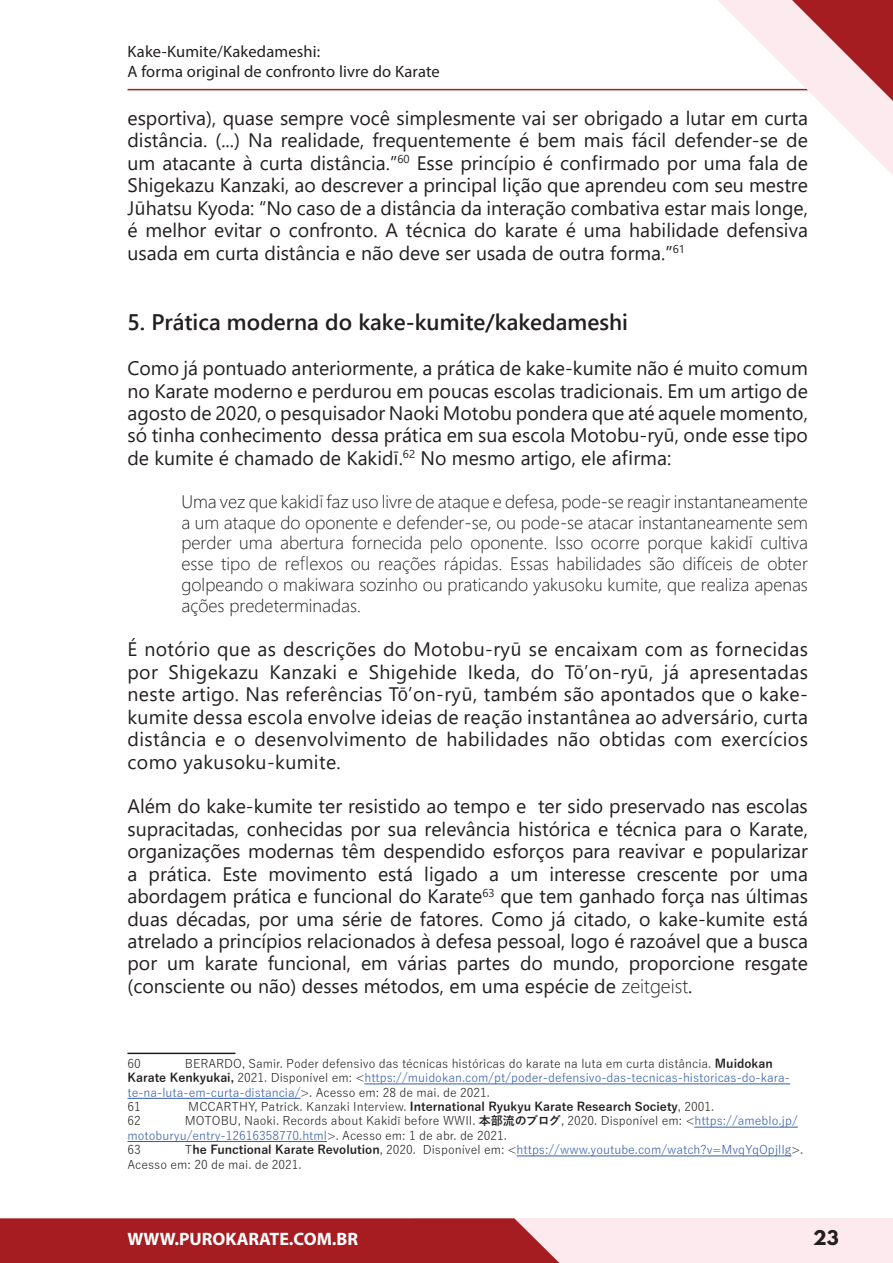
<style>
.page{position:relative;width:893px;height:1263px;background:#fff}
.page>*{position:absolute;margin:0;border:0;box-sizing:border-box;transform-origin:0 0}
.t1{font:700 22.5px "Yu Gothic UI";color:#231f20}
.t2{font:19.5px/22.5px "Yu Gothic UI";color:#231f20;text-align:justify}
.t3{font:300 18px/20.7px "Yu Gothic UI";color:#231f20;text-align:justify}
.t4{font:700 18px "Myriad Pro";color:#fff}
.t5{font:700 18px "League Spartan";color:#231f20}
.t6{font:16.5px/19.8px "Myriad Pro";letter-spacing:.01em;color:#231f20}
.t7{font:12px/14.4px "Yu Gothic";color:#231f20}
.s1{font-weight:300}
.s2{font-weight:700}
.s3{color:#325caa}
</style>
<div class="page">
<div style="left:412px;top:1218px;width:481px;height:45px;background:#fceaef"></div>
<div style="left:0;top:1218px;width:560px;height:45px;background:#a61d21"></div>
<hr style="left:128px;top:89px;width:689px;height:1px;background:#a61d21">
<svg style="left:708px;top:0;width:185px;height:175px"></svg>
<hr style="left:127px;top:1052px;width:108px;height:2px;background:#231f20">
<hr style="left:364px;top:1083px;width:426px;height:1px;background:#325caa">
<hr style="left:127px;top:1098px;width:174px;height:1px;background:#325caa">
<hr style="left:694px;top:1127px;width:104px;height:1px;background:#325caa">
<hr style="left:127px;top:1141px;width:200px;height:1px;background:#325caa">
<hr style="left:517px;top:1155px;width:274px;height:1px;background:#325caa">
<p class="t6" style="left:128px;top:41px;width:314px">Kake-Kumite/Kakedameshi:<br>A forma original de confronto livre do Karate</p>
<p class="t2" style="left:127px;top:104px;width:682px">esportiva), quase sempre você simplesmente vai ser obrigado a lutar em curta distância. (...) Na realidade, frequentemente é bem mais fácil defender-se de um atacante à curta distância.”<sup>60</sup> Esse princípio é confirmado por uma fala de Shigekazu Kanzaki, ao descrever a principal lição que aprendeu com seu mestre Jūhatsu Kyoda: “No caso de a distância da interação combativa estar mais longe, é melhor evitar o confronto. A técnica do karate é uma habilidade defensiva usada em curta distância e não deve ser usada de outra forma.”<sup>61</sup></p>
<p class="t1" style="left:127px;top:309px;width:502px">5. Prática moderna do kake-kumite/kakedameshi</p>
<p class="t2" style="left:127px;top:354px;width:682px">Como já pontuado anteriormente, a prática de kake-kumite não é muito comum no Karate moderno e perdurou em poucas escolas tradicionais. Em um artigo de agosto de 2020, o pesquisador Naoki Motobu pondera que até aquele momento, só tinha conhecimento dessa prática em sua escola Motobu-ryū, onde esse tipo de kumite é chamado de Kakidī.<sup>62</sup> No mesmo artigo, ele afirma:</p>
<p class="t3" style="left:181px;top:489px;width:628px">Uma vez que kakidī faz uso livre de ataque e defesa, pode-se reagir instantaneamente a um ataque do oponente e defender-se, ou pode-se atacar instantaneamente sem perder uma abertura fornecida pelo oponente. Isso ocorre porque kakidī cultiva esse tipo de reflexos ou reações rápidas. Essas habilidades são difíceis de obter golpeando o makiwara sozinho ou praticando yakusoku kumite, que realiza apenas ações predeterminadas.</p>
<p class="t2" style="left:127px;top:635px;width:682px">É notório que as descrições do Motobu-ryū se encaixam com as fornecidas por Shigekazu Kanzaki e Shigehide Ikeda, do Tō’on-ryū, já apresentadas neste artigo. Nas referências Tō’on-ryū, também são apontados que o kake&shy;kumite dessa escola envolve ideias de reação instantânea ao adversário, curta distância e o desenvolvimento de habilidades não obtidas com exercícios como yakusoku-kumite.</p>
<p class="t2" style="left:127px;top:792px;width:682px">Além do kake-kumite ter resistido ao tempo e ter sido preservado nas escolas supracitadas, conhecidas por sua relevância histórica e técnica para o Karate, organizações modernas têm despendido esforços para reavivar e popularizar a prática. Este movimento está ligado a um interesse crescente por uma abordagem prática e funcional do Karate<sup>63</sup> que tem ganhado força nas últimas duas décadas, por uma série de fatores. Como já citado, o kake-kumite está atrelado a princípios relacionados à defesa pessoal, logo é razoável que a busca por um karate funcional, em várias partes do mundo, proporcione resgate (consciente ou não) desses métodos, em uma espécie de <span class="s1">zeitgeist</span>.</p>
<p class="t7" style="left:127px;top:1055px;width:664px;text-indent:57px">BERARDO, Samir. Poder defensivo das técnicas históricas do karate na luta em curta distância. <span class="s2">Muidokan Karate Kenkyukai,</span> 2021. Disponível em: &lt;<span class="s3">https://muidokan.com/pt/poder-defensivo-das-tecnicas-historicas-do-kara&shy;te-na-luta-em-curta-distancia/</span>&gt;. Acesso em: 28 de mai. de 2021.<br>61</p>
<p class="t7" style="left:127px;top:1055px;width:15px">60</p>
<p class="t7" style="left:188px;top:1098px;width:527px">MCCARTHY, Patrick. Kanzaki Interview. <span class="s2">International Ryukyu Karate Research Society</span>, 2001.</p>
<p class="t7" style="left:127px;top:1112px;width:672px;text-indent:57px">MOTOBU, Naoki. Records about Kakidī before WWII. <span class="s2">本部流のブログ</span>, 2020. Disponível em: &lt;<span class="s3">https://ameblo.jp/ motoburyu/entry-12616358770.html</span>&gt;. Acesso em: 1 de abr. de 2021.<br>63</p>
<p class="t7" style="left:127px;top:1112px;width:15px">62</p>
<p class="t7" style="left:127px;top:1141px;width:677px;text-indent:57px">T<span class="s2">he Functional Karate Revolution</span>, 2020. Disponível em: &lt;<span class="s3">https://www.youtube.com/watch?v=MvqYqOpjlIg</span>&gt;.<br>Acesso em: 20 de mai. de 2021.</p>
<p class="t4" style="left:128px;top:1228px;width:232px">WWW.PUROKARATE.COM.BR</p>
<p class="t5" style="left:813px;top:1224px;width:27px">23</p>
</div>
